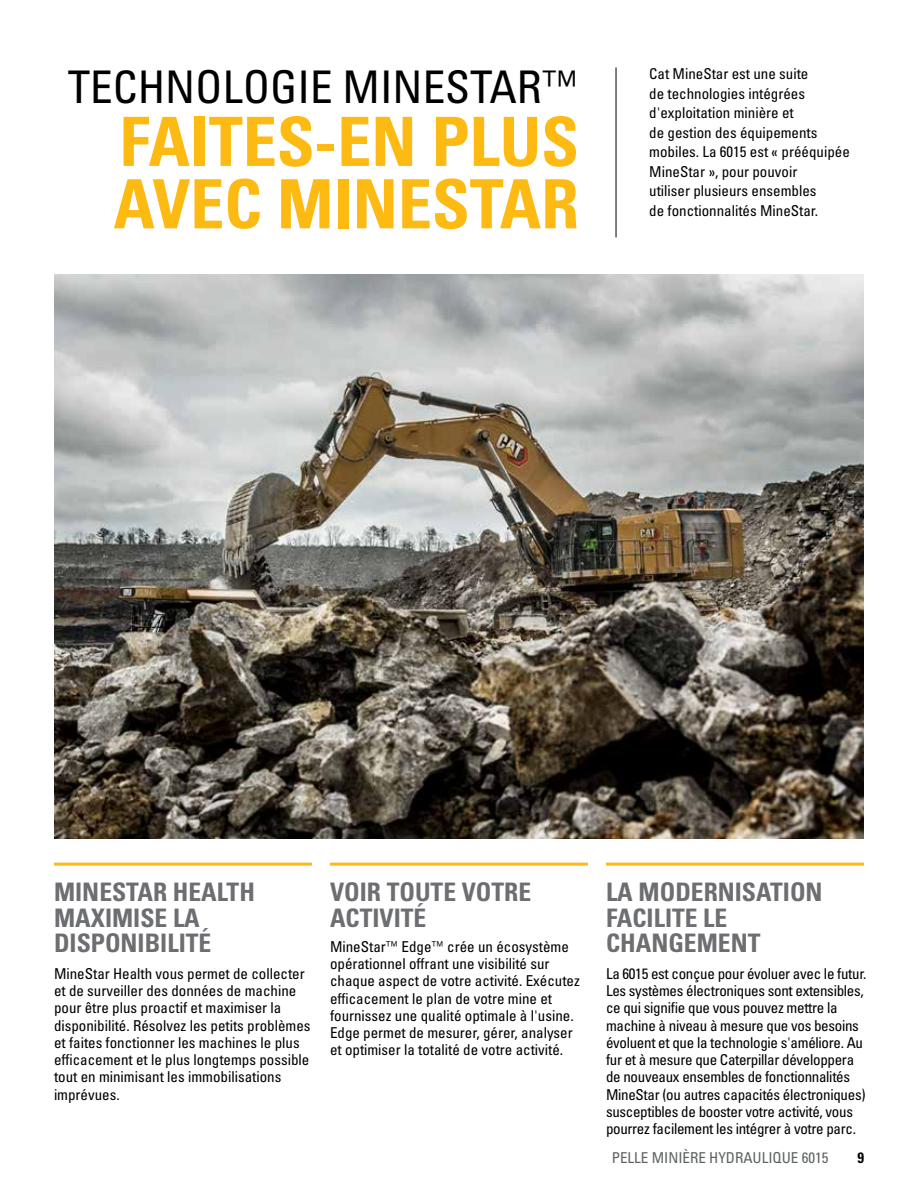
<style>
.page{position:relative;width:918px;height:1188px;background:#fff}
.page>*{position:absolute;margin:0;border:0;box-sizing:border-box;transform-origin:0 0}
.Subhead_large_yellow{font:67.95px/62.4px "Univers LTCYR 67 Bold Cond";color:#fdba12}
.Headline_large_black{font:condensed 45px "Univers LTCYR 57";color:#000}
.Benefit_subhead_gray{font:25.5px/25.5px "Univers LTCYR 67 Bold Cond";color:#6d6e71}
.Body_copy{font:condensed 15px/17.2px "Univers LTCYR 57";color:#000}
.Body_copy-2{font:condensed 15px/17.2px "Univers LTCYR 57";letter-spacing:-.02em;color:#000}
.t1{font:condensed 15px "Univers LTCYR 57";color:#5e6263}
.t2{font:15px "Univers LTCYR 67 Bold Cond";color:#000}
</style>
<div class="page">
<hr style="left:616px;top:68px;width:1px;height:169px;background:#000">
<img style="left:54px;top:274px;width:810px;height:564px">
<hr style="left:54px;top:863px;width:258px;height:3px;background:#fdba12">
<hr style="left:330px;top:863px;width:258px;height:3px;background:#fdba12">
<hr style="left:606px;top:863px;width:258px;height:3px;background:#fdba12">
<p class="Headline_large_black" style="left:68px;top:59px;width:513px">TECHNOLOGIE MINESTAR™</p>
<p class="Subhead_large_yellow" style="left:113px;top:109px;width:467px">FAITES-EN PLUS<br>AVEC MINESTAR</p>
<p class="Body_copy" style="left:649px;top:64px;width:202px;line-height:19.5px">Cat MineStar est une suite<br>de technologies intégrées d'exploitation minière et<br>de gestion des équipements mobiles. La 6015 est « prééquipée<br>MineStar », pour pouvoir<br>utiliser plusieurs ensembles<br>de fonctionnalités MineStar.</p>
<p class="Benefit_subhead_gray" style="left:54px;top:879px;width:202px">MINESTAR HEALTH<br>MAXIMISE LA<br>DISPONIBILITÉ</p>
<p class="Benefit_subhead_gray" style="left:606px;top:879px;width:218px">LA MODERNISATION<br>FACILITE LE<br>CHANGEMENT</p>
<p class="Benefit_subhead_gray" style="left:330px;top:879px;width:203px">VOIR TOUTE VOTRE<br>ACTIVITÉ</p>
<p class="Body_copy" style="left:330px;top:937px;width:251px">MineStar™ Edge™ crée un écosystème opérationnel offrant une visibilité sur chaque aspect de votre activité. Exécutez efficacement le plan de votre mine et fournissez une qualité optimale à l'usine.<br>Edge permet de mesurer, gérer, analyser et optimiser la totalité de votre activité.</p>
<p class="Body_copy" style="left:54px;top:964px;width:258px">MineStar Health vous permet de collecter et de surveiller des données de machine pour être plus proactif et maximiser la disponibilité. Résolvez les petits problèmes et faites fonctionner les machines le plus efficacement et le plus longtemps possible tout en minimisant les immobilisations imprévues.</p>
<p class="Body_copy-2" style="left:606px;top:964px;width:262px">La 6015 est conçue pour évoluer avec le futur.<br>Les systèmes électroniques sont extensibles, ce qui signifie que vous pouvez mettre la machine à niveau à mesure que vos besoins évoluent et que la technologie s'améliore. Au fur et à mesure que Caterpillar développera de nouveaux ensembles de fonctionnalités MineStar (ou autres capacités électroniques) susceptibles de booster votre activité, vous pourrez facilement les intégrer à votre parc.</p>
<p class="t1" style="left:612px;top:1148px;width:218px">PELLE MINIÈRE HYDRAULIQUE 6015</p>
<p class="t2" style="left:857px;top:1148px;width:8px">9</p>
</div>
